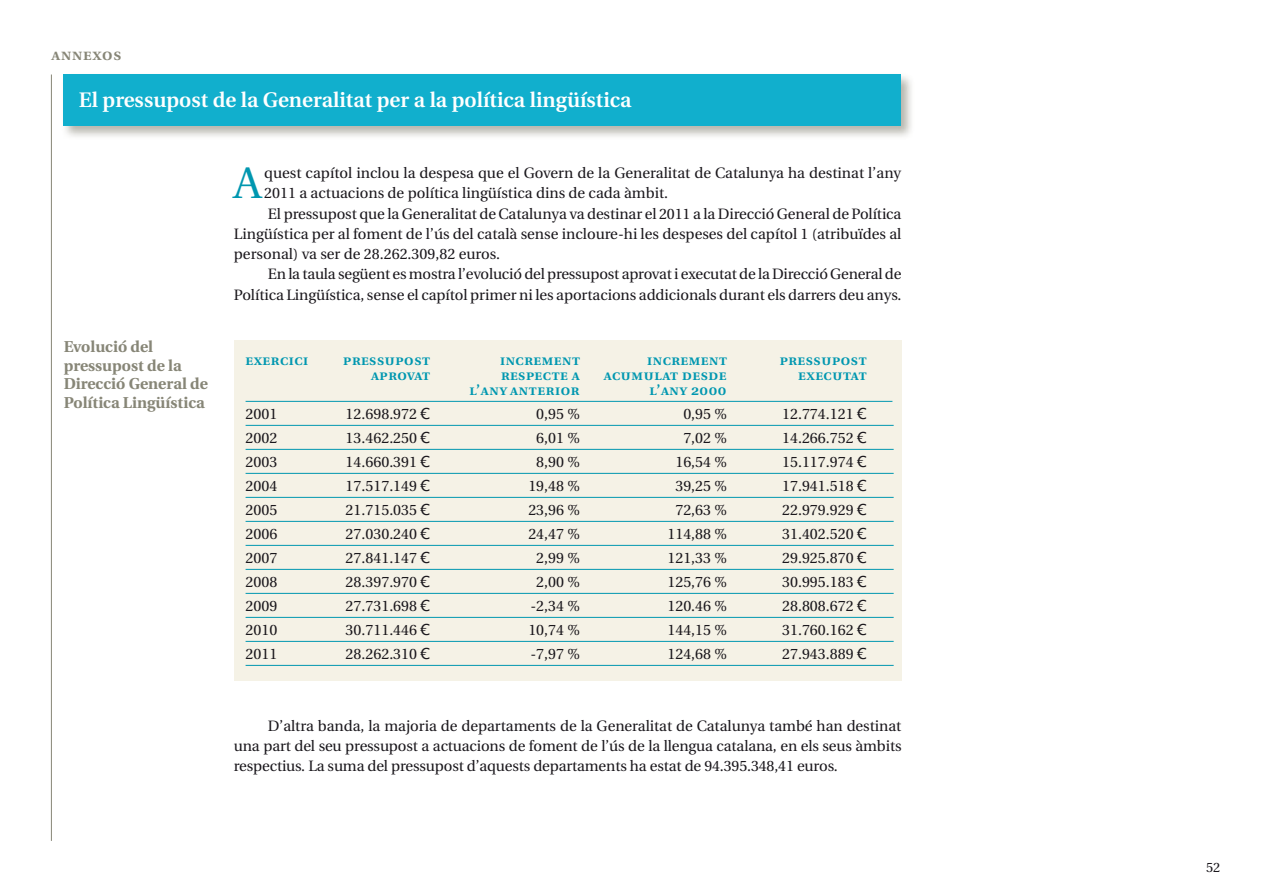
<style>
.page{position:relative;width:1263px;height:893px;background:#fff}
.page>*{position:absolute;margin:0;border:0;box-sizing:border-box;transform-origin:0 0}
.t1{font:44.25px "Utopia";color:#0097b0}
.t2{font:600 21px "Utopia";color:#fff}
.t3{font:16.5px "Utopia Semibold SC";letter-spacing:.05em;color:#878677}
.t4{font:700 15.75px/18.8px "Utopia";color:#878677}
.t5{font:15px/20.2px "Utopia";color:#1a171c;text-align:justify}
.t6{font:15px "Utopia Semibold SC";letter-spacing:.04em;color:#0097b0}
.t7{font:15px "Utopia Semibold SC";letter-spacing:.01em;color:#0097b0}
.t8{font:13.5px "Utopia";color:#1a171c}
.s1{font-family:"Verdana"}
</style>
<div class="page">
<div style="left:62px;top:73px;width:853px;height:67px;background:#878677;opacity:.6"></div>
<div style="left:64px;top:75px;width:837px;height:51px;background:#11afcd"></div>
<div style="left:234px;top:340px;width:667px;height:341px;background:#f5f2e6"></div>
<hr style="left:246px;top:401px;width:646px;height:1px;background:#0097b0">
<hr style="left:246px;top:425px;width:648px;height:1px;background:#0097b0">
<hr style="left:246px;top:449px;width:648px;height:1px;background:#0097b0">
<hr style="left:246px;top:473px;width:648px;height:1px;background:#0097b0">
<hr style="left:246px;top:497px;width:648px;height:1px;background:#0097b0">
<hr style="left:246px;top:521px;width:648px;height:1px;background:#0097b0">
<hr style="left:246px;top:545px;width:648px;height:1px;background:#0097b0">
<hr style="left:246px;top:569px;width:648px;height:1px;background:#0097b0">
<hr style="left:246px;top:593px;width:648px;height:1px;background:#0097b0">
<hr style="left:246px;top:617px;width:648px;height:1px;background:#0097b0">
<hr style="left:246px;top:641px;width:648px;height:1px;background:#0097b0">
<hr style="left:246px;top:665px;width:648px;height:1px;background:#0097b0">
<hr style="left:51px;top:75px;width:1px;height:766px;background:#878677">
<p class="t3" style="left:51px;top:45px;width:71px">annexos</p>
<h2 class="t2" style="left:79px;top:88px;width:554px">El pressupost de la Generalitat per a la política lingüística</h2>
<p class="t4" style="left:64px;top:337px;width:146px">Evolució del pressupost de la<br>Direcció General de<br>Política Lingüística</p>
<h1 class="t1" style="left:234px;top:159px;width:30px">A</h1>
<p class="t5" style="left:264px;top:163px;width:638px">quest capítol inclou la despesa que el Govern de la Generalitat de Catalunya ha destinat l’any</p>
<p class="t5" style="left:264px;top:183px;width:406px">2011 a actuacions de política lingüística dins de cada àmbit.</p>
<p class="t5" style="left:268px;top:204px;width:635px">El pressupost que la Generalitat de Catalunya va destinar el 2011 a la Direcció General de Política</p>
<p class="t5" style="left:234px;top:224px;width:669px">Lingüística per al foment de l’ús del català sense incloure-hi les despeses del capítol 1 (atribuïdes al</p>
<p class="t5" style="left:234px;top:244px;width:268px">personal) va ser de 28.262.309,82 euros.</p>
<p class="t5" style="left:268px;top:264px;width:635px">En la taula següent es mostra l’evolució del pressupost aprovat i executat de la Direcció General de</p>
<p class="t5" style="left:234px;top:285px;width:669px">Política Lingüística, sense el capítol primer ni les aportacions addicionals durant els darrers deu anys.</p>
<p class="t6" style="left:246px;top:351px;width:64px">exercici</p>
<p class="t6" style="left:343px;top:351px;width:88px">pressupost</p>
<p class="t6" style="left:500px;top:351px;width:82px">increment</p>
<p class="t6" style="left:647px;top:351px;width:82px">increment</p>
<p class="t6" style="left:780px;top:351px;width:88px">pressupost</p>
<p class="t7" style="left:371px;top:366px;width:61px">aprovat</p>
<p class="t6" style="left:501px;top:366px;width:80px">respecte a</p>
<p class="t6" style="left:604px;top:366px;width:124px">acumulat desde</p>
<p class="t6" style="left:798px;top:366px;width:70px">executat</p>
<p class="t6" style="left:469px;top:381px;width:112px">l’any anterior</p>
<p class="t6" style="left:649px;top:381px;width:78px">l’any 2000</p>
<p class="t5" style="left:246px;top:404px;width:33px">2001</p>
<p class="t5" style="left:346px;top:404px;width:86px">12.698.972 <span class="s1">€</span></p>
<p class="t5" style="left:536px;top:404px;width:45px">0,95 %</p>
<p class="t5" style="left:683px;top:404px;width:45px">0,95 %</p>
<p class="t5" style="left:782px;top:404px;width:86px">12.774.121 <span class="s1">€</span></p>
<p class="t5" style="left:246px;top:428px;width:33px">2002</p>
<p class="t5" style="left:346px;top:428px;width:86px">13.462.250 <span class="s1">€</span></p>
<p class="t5" style="left:536px;top:428px;width:45px">6,01 %</p>
<p class="t5" style="left:683px;top:428px;width:45px">7,02 %</p>
<p class="t5" style="left:782px;top:428px;width:86px">14.266.752 <span class="s1">€</span></p>
<p class="t5" style="left:246px;top:452px;width:33px">2003</p>
<p class="t5" style="left:346px;top:452px;width:86px">14.660.391 <span class="s1">€</span></p>
<p class="t5" style="left:536px;top:452px;width:45px">8,90 %</p>
<p class="t5" style="left:675px;top:452px;width:53px">16,54 %</p>
<p class="t5" style="left:782px;top:452px;width:86px">15.117.974 <span class="s1">€</span></p>
<p class="t5" style="left:246px;top:476px;width:33px">2004</p>
<p class="t5" style="left:346px;top:476px;width:86px">17.517.149 <span class="s1">€</span></p>
<p class="t5" style="left:528px;top:476px;width:53px">19,48 %</p>
<p class="t5" style="left:675px;top:476px;width:53px">39,25 %</p>
<p class="t5" style="left:782px;top:476px;width:86px">17.941.518 <span class="s1">€</span></p>
<p class="t5" style="left:246px;top:500px;width:33px">2005</p>
<p class="t5" style="left:346px;top:500px;width:86px">21.715.035 <span class="s1">€</span></p>
<p class="t5" style="left:528px;top:500px;width:53px">23,96 %</p>
<p class="t5" style="left:675px;top:500px;width:53px">72,63 %</p>
<p class="t5" style="left:782px;top:500px;width:86px">22.979.929 <span class="s1">€</span></p>
<p class="t5" style="left:246px;top:524px;width:33px">2006</p>
<p class="t5" style="left:346px;top:524px;width:86px">27.030.240 <span class="s1">€</span></p>
<p class="t5" style="left:528px;top:524px;width:53px">24,47 %</p>
<p class="t5" style="left:667px;top:524px;width:61px">114,88 %</p>
<p class="t5" style="left:782px;top:524px;width:86px">31.402.520 <span class="s1">€</span></p>
<p class="t5" style="left:246px;top:548px;width:33px">2007</p>
<p class="t5" style="left:346px;top:548px;width:86px">27.841.147 <span class="s1">€</span></p>
<p class="t5" style="left:536px;top:548px;width:45px">2,99 %</p>
<p class="t5" style="left:667px;top:548px;width:61px">121,33 %</p>
<p class="t5" style="left:782px;top:548px;width:86px">29.925.870 <span class="s1">€</span></p>
<p class="t5" style="left:246px;top:572px;width:33px">2008</p>
<p class="t5" style="left:346px;top:572px;width:86px">28.397.970 <span class="s1">€</span></p>
<p class="t5" style="left:536px;top:572px;width:45px">2,00 %</p>
<p class="t5" style="left:667px;top:572px;width:61px">125,76 %</p>
<p class="t5" style="left:782px;top:572px;width:86px">30.995.183 <span class="s1">€</span></p>
<p class="t5" style="left:246px;top:596px;width:33px">2009</p>
<p class="t5" style="left:346px;top:596px;width:86px">27.731.698 <span class="s1">€</span></p>
<p class="t5" style="left:530px;top:596px;width:51px">-2,34 %</p>
<p class="t5" style="left:667px;top:596px;width:61px">120.46 %</p>
<p class="t5" style="left:782px;top:596px;width:86px">28.808.672 <span class="s1">€</span></p>
<p class="t5" style="left:246px;top:620px;width:33px">2010</p>
<p class="t5" style="left:346px;top:620px;width:86px">30.711.446 <span class="s1">€</span></p>
<p class="t5" style="left:528px;top:620px;width:53px">10,74 %</p>
<p class="t5" style="left:667px;top:620px;width:61px">144,15 %</p>
<p class="t5" style="left:782px;top:620px;width:86px">31.760.162 <span class="s1">€</span></p>
<p class="t5" style="left:246px;top:644px;width:33px">2011</p>
<p class="t5" style="left:346px;top:644px;width:86px">28.262.310 <span class="s1">€</span></p>
<p class="t5" style="left:530px;top:644px;width:51px">-7,97 %</p>
<p class="t5" style="left:667px;top:644px;width:61px">124,68 %</p>
<p class="t5" style="left:782px;top:644px;width:86px">27.943.889 <span class="s1">€</span></p>
<p class="t5" style="left:234px;top:716px;width:669px;text-indent:34px">D’altra banda, la majoria de departaments de la Generalitat de Catalunya també han destinat una part del seu pressupost a actuacions de foment de l’ús de la llengua catalana, en els seus àmbits respectius. La suma del pressupost d’aquests departaments ha estat de 94.395.348,41 euros.</p>
<p class="t8" style="left:1206px;top:860px;width:16px">52</p>
</div>
